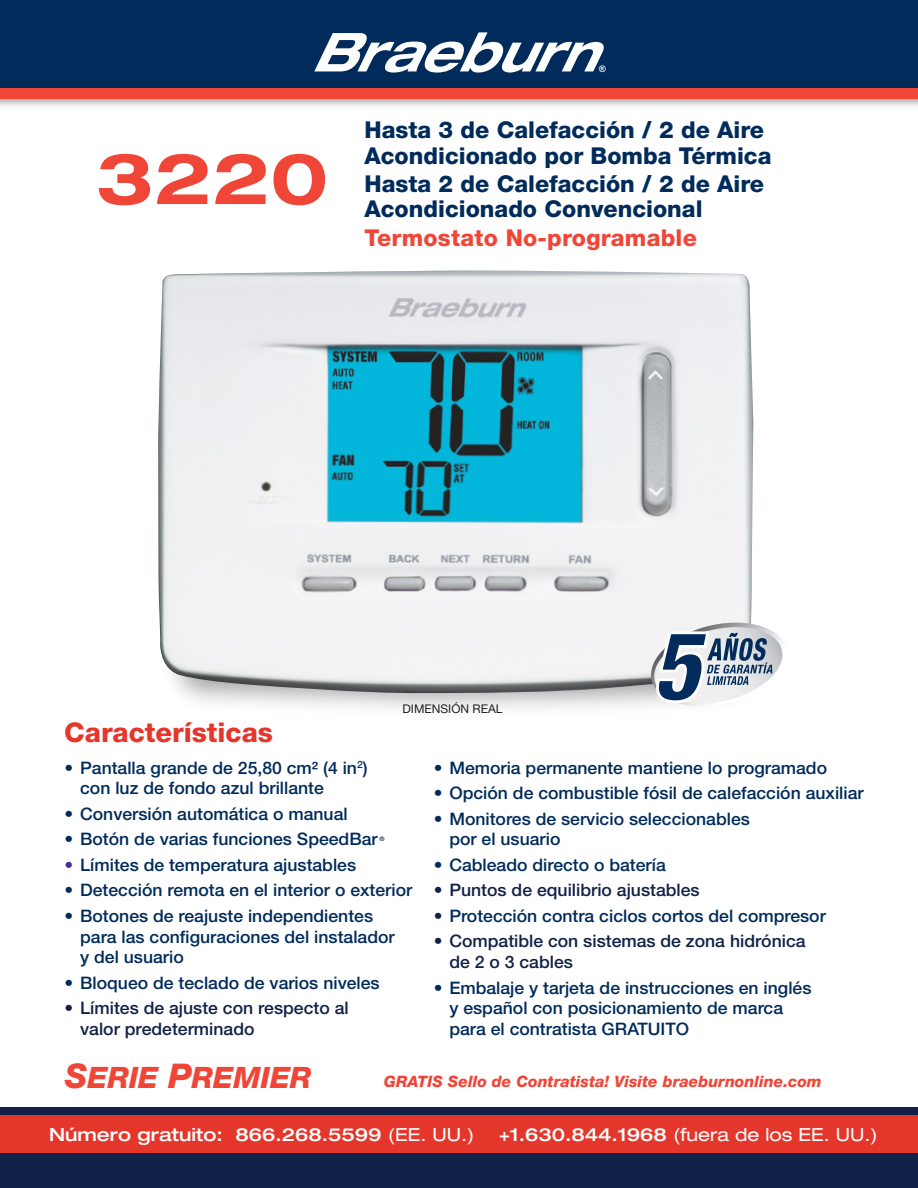
<style>
.page{position:relative;width:918px;height:1188px;background:#fff}
.page>*{position:absolute;margin:0;border:0;box-sizing:border-box;transform-origin:0 0}
.t1{font:italic 900 condensed 97.35px "Helvetica Neue LT Std";color:#002b5a;scale:.94 1}
.t2{font:700 expanded 70.5px "Helvetica Neue LT Std";color:#ef4638}
.t3{font:italic 800 29.55px "Helvetica Neue LT Std";color:#ef4638}
.t4{font:800 27.15px "Helvetica Neue LT Std";color:#e4362b}
.t5{font:800 23.25px/25.5px "Helvetica Neue LT Std";color:#002b5a}
.t6{font:800 23.25px "Helvetica Neue LT Std";letter-spacing:.01em;color:#ef4638}
.t7{font:500 expanded 18px "Helvetica Neue LT Std";color:#fff}
.t8{font:expanded 18px "Helvetica Neue LT Std";color:#fff}
.t9{font:500 17.25px/20.7px "Helvetica Neue LT Std";color:#002b5a}
.t10{font:500 17.25px/20.7px "Helvetica Neue LT Std";color:#112147}
.t11{font:italic 800 15.75px "Helvetica Neue LT Std";color:#ef4638}
.t12{font:12px "Helvetica Neue LT Std";color:#231f20}
.t13{font:700 9px "Arial";color:#fff}
.t14{font:500 condensed 6.15px "Helvetica Neue LT Std";color:#002b5a;scale:1.05 1}
.s1{color:#492f92}
.s2{color:#112147}
.s3{font-size:34.05px}
.s4{font-weight:400}
.s5{font-weight:500}
</style>
<div class="page">
<div style="left:0;top:0;width:918px;height:97px;background:#002b5a"></div>
<div style="left:0;top:1115px;width:918px;height:60px;background:#e4362b"></div>
<div style="left:0;top:1153px;width:918px;height:35px;background:#112147"></div>
<div style="left:0;top:1108px;width:918px;height:7px;background:#112147"></div>
<svg style="left:314px;top:32px;width:290px;height:41px"></svg>
<img style="left:0;top:88px;width:918px;height:18px">
<div style="left:0;top:89px;width:918px;height:10px;background:#ef4638"></div>
<img style="left:158px;top:271px;width:595px;height:414px">
<svg style="left:177px;top:623px;width:606px;height:86px"></svg>
<p class="t2" style="left:96px;top:135px;width:234px">3220</p>
<p class="t13" style="left:599px;top:63px;width:8px">®</p>
<p class="t5" style="left:364px;top:117px;width:408px">Hasta 3 de Calefacción / 2 de Aire<br>Acondicionado por Bomba Térmica</p>
<p class="t5" style="left:364px;top:171px;width:401px">Hasta 2 de Calefacción / 2 de Aire<br>Acondicionado Convencional</p>
<p class="t6" style="left:364px;top:224px;width:334px">Termostato No-programable</p>
<p class="t12" style="left:403px;top:701px;width:102px">DIMENSIÓN REAL</p>
<p class="t1" style="left:653px;top:606px;width:52px">5</p>
<p class="t4" style="left:64px;top:717px;width:210px">Características</p>
<p class="t9" style="left:80px;top:757px;width:289px;text-indent:-16px">• Pantalla grande de 25,80 cm² (4 in<sup>2</sup>) con luz de fondo azul brillante</p>
<p class="t9" style="left:65px;top:803px;width:285px">• Conversión automática o manual</p>
<p class="t9" style="left:65px;top:829px;width:315px">• Botón de varias funciones SpeedBar</p>
<p class="t9" style="left:65px;top:854px;width:293px"><span class="s1">•</span> Límites de temperatura ajustables</p>
<p class="t9" style="left:65px;top:880px;width:349px">• Detección remota en el interior o exterior</p>
<p class="t9" style="left:80px;top:905px;width:316px;text-indent:-16px">• Botones de reajuste independientes para las configuraciones del instalador y del usuario</p>
<p class="t9" style="left:65px;top:972px;width:317px">• Bloqueo de teclado de varios niveles</p>
<p class="t10" style="left:80px;top:998px;width:270px;text-indent:-16px">• Límites de ajuste con respecto al valor predeterminado</p>
<p class="t14" style="left:380px;top:835px;width:6px">®</p>
<p class="t9" style="left:434px;top:757px;width:395px">• Memoria permanente mantiene lo programado</p>
<p class="t9" style="left:434px;top:782px;width:431px">• Opción de combustible fósil de calefacción auxiliar</p>
<p class="t9" style="left:449px;top:808px;width:302px;text-indent:-16px">• Monitores de servicio seleccionables por el usuario</p>
<p class="t9" style="left:434px;top:854px;width:233px">• Cableado directo o batería</p>
<p class="t10" style="left:434px;top:880px;width:267px">• Puntos de equilibrio ajustables</p>
<p class="t9" style="left:434px;top:905px;width:394px"><span class="s2">•</span> Protección contra ciclos cortos del compresor</p>
<p class="t10" style="left:449px;top:931px;width:358px;text-indent:-16px">• Compatible con sistemas de zona hidrónica de 2 o 3 cables</p>
<p class="t9" style="left:449px;top:977px;width:364px;text-indent:-16px">• Embalaje y tarjeta de instrucciones en inglés y español con posicionamiento de marca para el contratista GRATUITO</p>
<p class="t3" style="left:65px;top:1060px;width:248px"><span class="s3">S</span>ERIE <span class="s3">P</span>REMIER</p>
<p class="t11" style="left:384px;top:1072px;width:439px">GRATIS Sello de Contratista! Visite braeburnonline.com</p>
<p class="t7" style="left:49px;top:1123px;width:427px">Número gratuito: 866.268.5599 <span class="s4">(EE. UU.)</span></p>
<p class="t8" style="left:499px;top:1123px;width:380px"><span class="s5">+1.630.844.1968</span> (fuera de los EE. UU.)</p>
</div>
